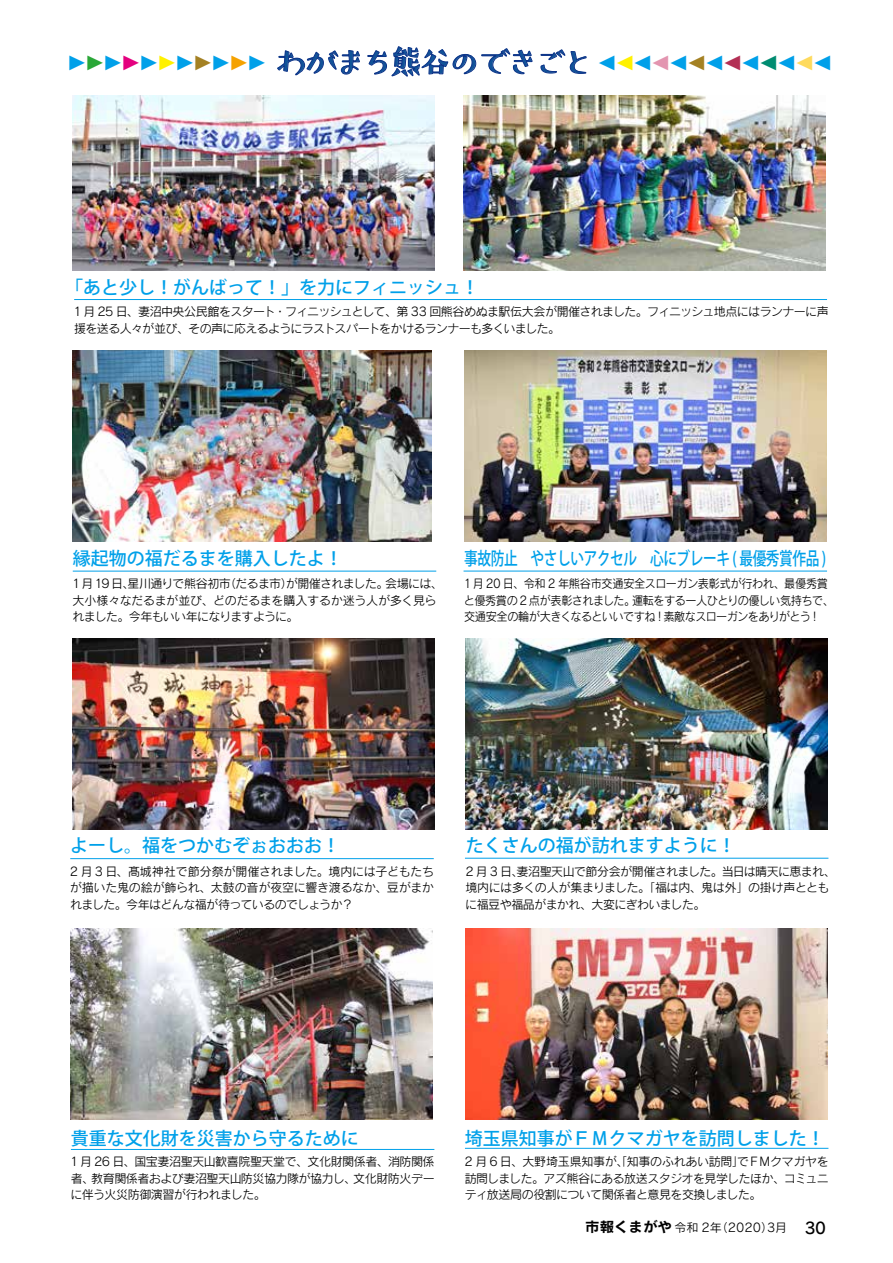
<style>
.page{position:relative;width:893px;height:1263px;background:#fff}
.page>*{position:absolute;margin:0;border:0;box-sizing:border-box;transform-origin:0 0}
.t1{font:36px "Tsubame Std R";letter-spacing:-.205em;color:#115499}
.t2{font:31.5px "Minion Pro";color:#00a0e9}
.t3{font:500 18px "Koz Go Pro";color:#00a0e9}
.t4{font:500 18px "Koz Go Pro";letter-spacing:-.03em;color:#00a0e9;scale:.76 1}
.t5{font:15.75px "Rodin Pro DB";color:#000}
.t6{font:13.95px "Rodin Pro B";color:#000;scale:1.04 1}
.t7{font:12px/16.5px "Rodin Pro M";letter-spacing:-.045em;color:#000}
.t8{font:12px/16.5px "Rodin Pro M";letter-spacing:-.045em;color:#000;scale:.93 1}
.t9{font:12px "Rodin Pro M";letter-spacing:-.02em;color:#000}
.s1{color:#2aa738}
.s2{color:#e4007f}
.s3{color:#fff100}
.s4{color:#a48123}
.s5{color:#f5a200}
.s6{color:#feda5d}
.s7{color:#008c71}
.s8{color:#b33055}
.s9{color:#e395b0}
</style>
<div class="page">
<svg style="left:277px;top:50px;width:83px;height:26px"></svg>
<svg style="left:367px;top:46px;width:165px;height:31px"></svg>
<svg style="left:541px;top:49px;width:45px;height:25px"></svg>
<hr style="left:73px;top:571px;width:363px;height:1px;background:#00a0e9">
<hr style="left:464px;top:571px;width:363px;height:1px;background:#00a0e9">
<img style="left:73px;top:350px;width:358px;height:191px">
<img style="left:464px;top:350px;width:362px;height:191px">
<hr style="left:71px;top:1149px;width:363px;height:1px;background:#00a0e9">
<hr style="left:465px;top:858px;width:363px;height:1px;background:#00a0e9">
<img style="left:71px;top:928px;width:362px;height:191px">
<img style="left:466px;top:638px;width:362px;height:191px">
<hr style="left:74px;top:299px;width:753px;height:1px;background:#00a0e9">
<img style="left:72px;top:638px;width:362px;height:191px">
<img style="left:466px;top:928px;width:362px;height:191px">
<hr style="left:70px;top:858px;width:364px;height:1px;background:#00a0e9">
<hr style="left:465px;top:1148px;width:363px;height:1px;background:#00a0e9">
<img style="left:72px;top:95px;width:362px;height:175px">
<img style="left:464px;top:95px;width:362px;height:175px">
<h2 class="t2" style="left:67px;top:40px;width:200px">▶<span class="s1">▶</span>▶<span class="s2">▶</span>▶<span class="s3">▶</span>▶<span class="s4">▶</span>▶<span class="s5">▶</span>▶</h2>
<h1 class="t1" style="left:273px;top:36px;width:324px">わがまち熊谷のできごと</h1>
<h2 class="t2" style="left:598px;top:40px;width:236px">︎ ◀<span class="s6">◀</span>◀ ︎ <span class="s7">◀</span>︎ ◀<span class="s8">◀</span>︎ ◀<span class="s4">◀</span>◀ ︎ <span class="s9">◀</span>︎ ◀<span class="s3">◀</span>︎ ◀</h2>
<h3 class="t3" style="left:65px;top:275px;width:416px">「あと少し！がんばって！」を力にフィニッシュ!</h3>
<p class="t7" style="left:74px;top:303px;width:757px">1 月 25 日、妻沼中央公民館をスタート・フィニッシュとして、第 33 回熊谷めぬま駅伝大会が開催されました。フィニッシュ地点にはランナーに声援を送る人々が並び、その声に応えるようにラストスパートをかけるランナーも多くいました。</p>
<h3 class="t3" style="left:73px;top:547px;width:271px">縁起物の福だるまを購入したよ！</h3>
<h3 class="t4" style="left:464px;top:547px;width:478px">事故防止　やさしいアクセル　心にブレーキ ( 最優秀賞作品 (</h3>
<p class="t7" style="left:72px;top:575px;width:160px">1月19 日星川通りで熊谷初市</p>
<p class="t7" style="left:73px;top:575px;width:366px;text-indent:50px">、<br>大小様々なだるまが並び、どのだるまを購入するか迷う人が多く見られました。今年もいい年になりますように。</p>
<p class="t8" style="left:632px;top:575px;width:218px;text-indent:-168px">1 月 20 日、令和 2 年熊谷市交通安全スローガン表彰式が行われ、最優秀賞運転をする一人ひとりの優しい気持ちで、</p>
<p class="t7" style="left:224px;top:575px;width:166px">（だるま市が開催されました。</p>
<p class="t7" style="left:281px;top:575px;width:13px">）</p>
<p class="t7" style="left:385px;top:575px;width:59px">会場には、</p>
<p class="t8" style="left:464px;top:591px;width:186px">と優秀賞の 2 点が表彰されました。</p>
<p class="t8" style="left:464px;top:608px;width:374px">交通安全の輪が大きくなるといいですね！素敵なスローガンをありがとう</p>
<p class="t8" style="left:809px;top:608px;width:14px">!</p>
<h3 class="t3" style="left:70px;top:834px;width:271px">よーし。福をつかむぞぉおおお!</h3>
<p class="t7" style="left:70px;top:862px;width:366px;text-align:justify">2 月 3 日、髙城神社で節分祭が開催されました。境内には子どもたちが描いた鬼の絵が飾られ、太鼓の音が夜空に響き渡るなか、豆がまかれました。今年はどんな福が待っているのでしょうか?</p>
<h3 class="t3" style="left:466px;top:834px;width:271px">たくさんの福が訪れますように!</h3>
<p class="t7" style="left:465px;top:862px;width:372px">2 月 3 日妻沼聖天山で節分会が開催されました。当日は晴天に恵まれ、</p>
<p class="t7" style="left:465px;top:862px;width:366px;text-indent:46px">、<br>境内には多くの人が集まりました。「福は内、鬼は外」の掛け声とともに福豆や福品がまかれ、大変にぎわいました。</p>
<h3 class="t3" style="left:71px;top:1127px;width:289px">貴重な文化財を災害から守るために</h3>
<p class="t7" style="left:70px;top:1153px;width:366px;text-align:right">1 月 26 日、国宝妻沼聖天山歓喜院聖天堂で、文化財関係者、消防関係文化財防火デー</p>
<p class="t7" style="left:91px;top:1169px;width:266px">教育関係者および妻沼聖天山防災協力隊が協力し、</p>
<p class="t7" style="left:70px;top:1169px;width:197px">者、<br>に伴う火災防御演習が行われました。</p>
<h3 class="t3" style="left:465px;top:1126px;width:361px">埼玉県知事がＦＭクマガヤを訪問しました!</h3>
<p class="t9" style="left:465px;top:1154px;width:366px">2 月 6 日、大野埼玉県知事が、「知事のふれあい訪問でＦＭクマガヤを</p>
<p class="t7" style="left:465px;top:1153px;width:366px;text-indent:267px">」<br>訪問しました。アズ熊谷にある放送スタジオを見学したほか、コミュニティ放送局の役割について関係者と意見を交換しました。</p>
<p class="t6" style="left:585px;top:1217px;width:85px">市報くまがや</p>
<p class="t7" style="left:675px;top:1219px;width:114px">令和 2 （年 2020 3）月</p>
<h3 class="t5" style="left:805px;top:1218px;width:23px">30</h3>
</div>
